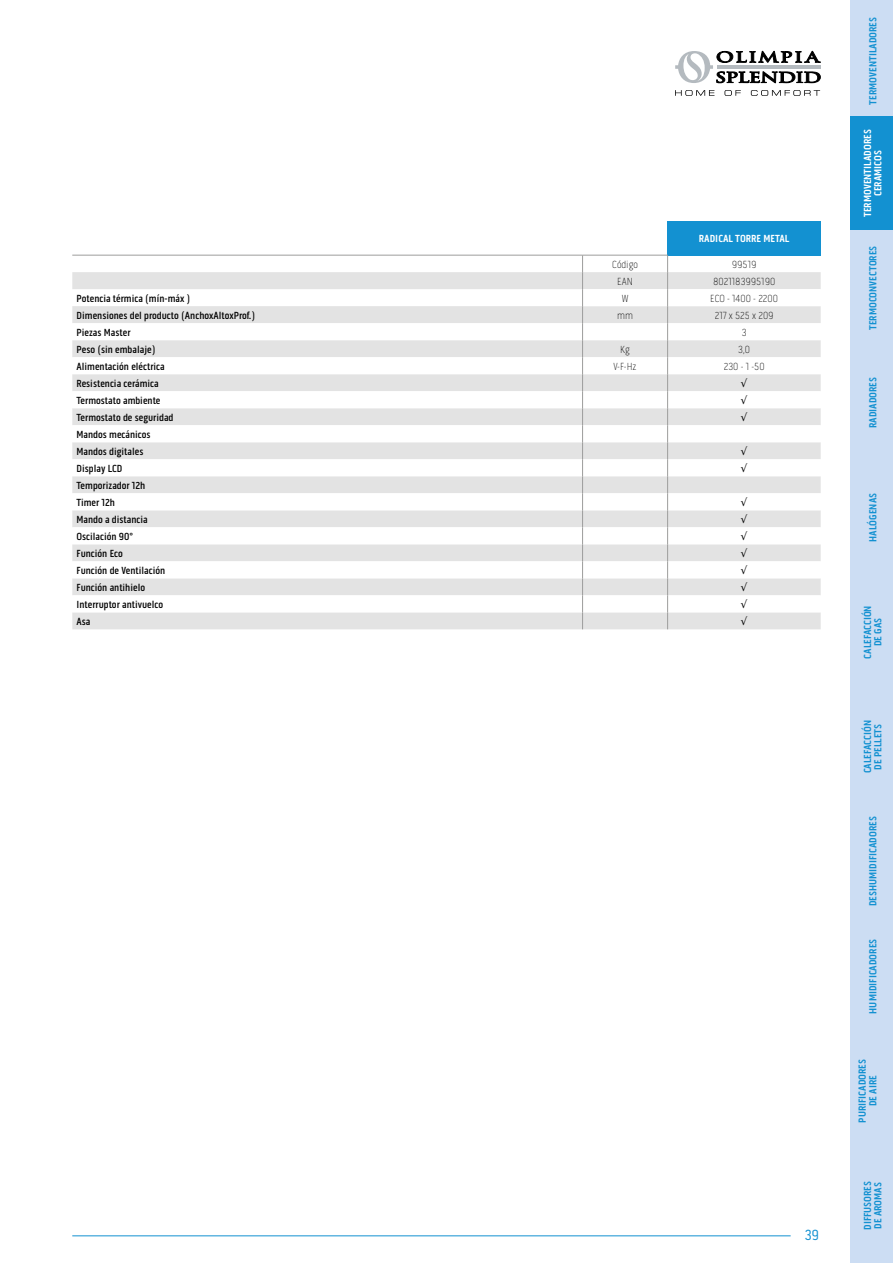
<style>
.page{position:relative;width:893px;height:1263px;background:#fff}
.page>*{position:absolute;margin:0;border:0;box-sizing:border-box;transform-origin:0 0}
.t1{font:15px "Pill Gothic 300 mg";color:#1391d1}
.t2{font:500 10.5px/17px "Pill Gothic 300 mg";color:#000}
.t3{font:700 10.5px/10.5px "Pill Gothic 300 mg";color:#1391d1;text-align:center}
.t4{font:100 10.5px "Pill Gothic 300 mg";color:#000}
.t5{font:700 10.5px/10.5px "Pill Gothic 300 mg";color:#fff;text-align:center}
</style>
<div class="page">
<div style="left:851px;top:116px;width:42px;height:115px;background:#1391d1"></div>
<hr style="left:72px;top:1235px;width:719px;height:1px;background:#1391d1">
<svg style="left:675px;top:50px;width:146px;height:46px"></svg>
<div style="left:850px;top:1254px;width:43px;height:9px;background:#ccddf3"></div>
<div style="left:851px;top:0;width:42px;height:116px;background:#ccddf3"></div>
<div style="left:851px;top:231px;width:42px;height:114px;background:#ccddf3"></div>
<div style="left:851px;top:345px;width:42px;height:115px;background:#ccddf3"></div>
<div style="left:851px;top:460px;width:42px;height:115px;background:#ccddf3"></div>
<div style="left:851px;top:575px;width:42px;height:114px;background:#ccddf3"></div>
<div style="left:851px;top:689px;width:42px;height:115px;background:#ccddf3"></div>
<div style="left:851px;top:804px;width:42px;height:115px;background:#ccddf3"></div>
<div style="left:851px;top:919px;width:42px;height:114px;background:#ccddf3"></div>
<div style="left:851px;top:1033px;width:42px;height:115px;background:#ccddf3"></div>
<div style="left:851px;top:1148px;width:42px;height:115px;background:#ccddf3"></div>
<div style="left:668px;top:221px;width:153px;height:34px;background:#1391d1"></div>
<div style="left:72px;top:272px;width:749px;height:357px;background:#e3e3e3"></div>
<svg style="left:72px;top:289px;width:749px;height:323px"></svg>
<svg style="left:72px;top:425px;width:749px;height:153px"></svg>
<hr style="left:72px;top:255px;width:511px;height:1px;background:#9d9d9c">
<hr style="left:583px;top:255px;width:85px;height:1px;background:#9d9d9c">
<svg style="left:582px;top:255px;width:1px;height:374px"></svg>
<svg style="left:667px;top:255px;width:1px;height:374px"></svg>
<svg style="left:741px;top:378px;width:6px;height:9px"></svg>
<svg style="left:741px;top:395px;width:6px;height:9px"></svg>
<svg style="left:741px;top:412px;width:6px;height:9px"></svg>
<svg style="left:741px;top:446px;width:6px;height:9px"></svg>
<svg style="left:741px;top:463px;width:6px;height:9px"></svg>
<svg style="left:741px;top:497px;width:6px;height:9px"></svg>
<svg style="left:741px;top:514px;width:6px;height:9px"></svg>
<svg style="left:741px;top:531px;width:6px;height:9px"></svg>
<svg style="left:741px;top:548px;width:6px;height:9px"></svg>
<svg style="left:741px;top:565px;width:6px;height:9px"></svg>
<svg style="left:741px;top:582px;width:6px;height:9px"></svg>
<svg style="left:741px;top:599px;width:6px;height:9px"></svg>
<svg style="left:741px;top:616px;width:6px;height:9px"></svg>
<p class="t5" style="left:699px;top:233px;width:92px">RADICAL TORRE METAL</p>
<p class="t4" style="left:612px;top:258px;width:27px">Código</p>
<p class="t4" style="left:732px;top:258px;width:26px">99519</p>
<p class="t4" style="left:617px;top:275px;width:17px">EAN</p>
<p class="t4" style="left:713px;top:275px;width:64px">8021183995190</p>
<p class="t2" style="left:77px;top:290px;width:115px">Potencia térmica (mín-máx )</p>
<p class="t4" style="left:622px;top:292px;width:8px">W</p>
<p class="t4" style="left:710px;top:292px;width:69px">ECO - 1400 - 2200</p>
<p class="t2" style="left:77px;top:307px;width:180px">Dimensiones del producto (AnchoxAltoxProf.)</p>
<p class="t4" style="left:617px;top:309px;width:17px">mm</p>
<p class="t4" style="left:715px;top:309px;width:60px">217 x 525 x 209</p>
<p class="t2" style="left:77px;top:324px;width:55px">Piezas Master</p>
<p class="t4" style="left:742px;top:326px;width:6px">3</p>
<p class="t2" style="left:77px;top:341px;width:81px">Peso (sin embalaje)</p>
<p class="t4" style="left:620px;top:343px;width:11px">Kg</p>
<p class="t4" style="left:738px;top:343px;width:13px">3,0</p>
<p class="t2" style="left:77px;top:358px;width:90px">Alimentación eléctrica</p>
<p class="t4" style="left:613px;top:360px;width:25px">V-F-Hz</p>
<p class="t4" style="left:724px;top:360px;width:42px">230 - 1 -50</p>
<p class="t2" style="left:77px;top:375px;width:84px">Resistencia cerámica</p>
<p class="t2" style="left:77px;top:392px;width:85px">Termostato ambiente</p>
<p class="t2" style="left:77px;top:409px;width:98px">Termostato de seguridad</p>
<p class="t2" style="left:77px;top:426px;width:76px">Mandos mecánicos<br>Mandos digitales</p>
<p class="t2" style="left:77px;top:460px;width:47px">Display LCD</p>
<p class="t2" style="left:77px;top:477px;width:70px">Temporizador 12h<br>Timer 12h</p>
<p class="t2" style="left:77px;top:511px;width:73px">Mando a distancia</p>
<p class="t2" style="left:77px;top:528px;width:58px">Oscilación 90°</p>
<p class="t2" style="left:77px;top:545px;width:48px">Función Eco</p>
<p class="t2" style="left:77px;top:562px;width:90px">Función de Ventilación</p>
<p class="t2" style="left:77px;top:579px;width:70px">Función antihielo</p>
<p class="t2" style="left:77px;top:596px;width:88px">Interruptor antivuelco</p>
<p class="t2" style="left:77px;top:613px;width:15px">Asa</p>
<h1 class="t1" style="left:805px;top:1226px;width:16px">39</h1>
<p class="t3" style="left:868px;top:105px;width:89px;rotate:-90deg">TERMOVENTILADORES</p>
<p class="t5" style="left:862px;top:217px;width:89px;rotate:-90deg">TERMOVENTILADORES<br>CERAMICOS</p>
<p class="t3" style="left:868px;top:330px;width:86px;rotate:-90deg">TERMOCONVECTORES</p>
<p class="t3" style="left:868px;top:428px;width:53px;rotate:-90deg">RADIADORES</p>
<p class="t3" style="left:868px;top:542px;width:50px;rotate:-90deg">HALÓGENAS</p>
<p class="t3" style="left:862px;top:659px;width:55px;rotate:-90deg">CALEFACCIÓN<br>DE GAS</p>
<p class="t3" style="left:862px;top:773px;width:55px;rotate:-90deg">CALEFACCIÓN<br>DE PELLETS</p>
<p class="t3" style="left:868px;top:906px;width:91px;rotate:-90deg">DESHUMIDIFICADORES</p>
<p class="t3" style="left:868px;top:1013px;width:76px;rotate:-90deg">HUMIDIFICADORES</p>
<p class="t3" style="left:857px;top:1123px;width:65px;rotate:-90deg">PURIFICADORES<br>DE AIRE</p>
<p class="t3" style="left:862px;top:1230px;width:50px;text-align:left;rotate:-90deg">DIFFUSORES<br>DE AROMAS</p>
</div>
